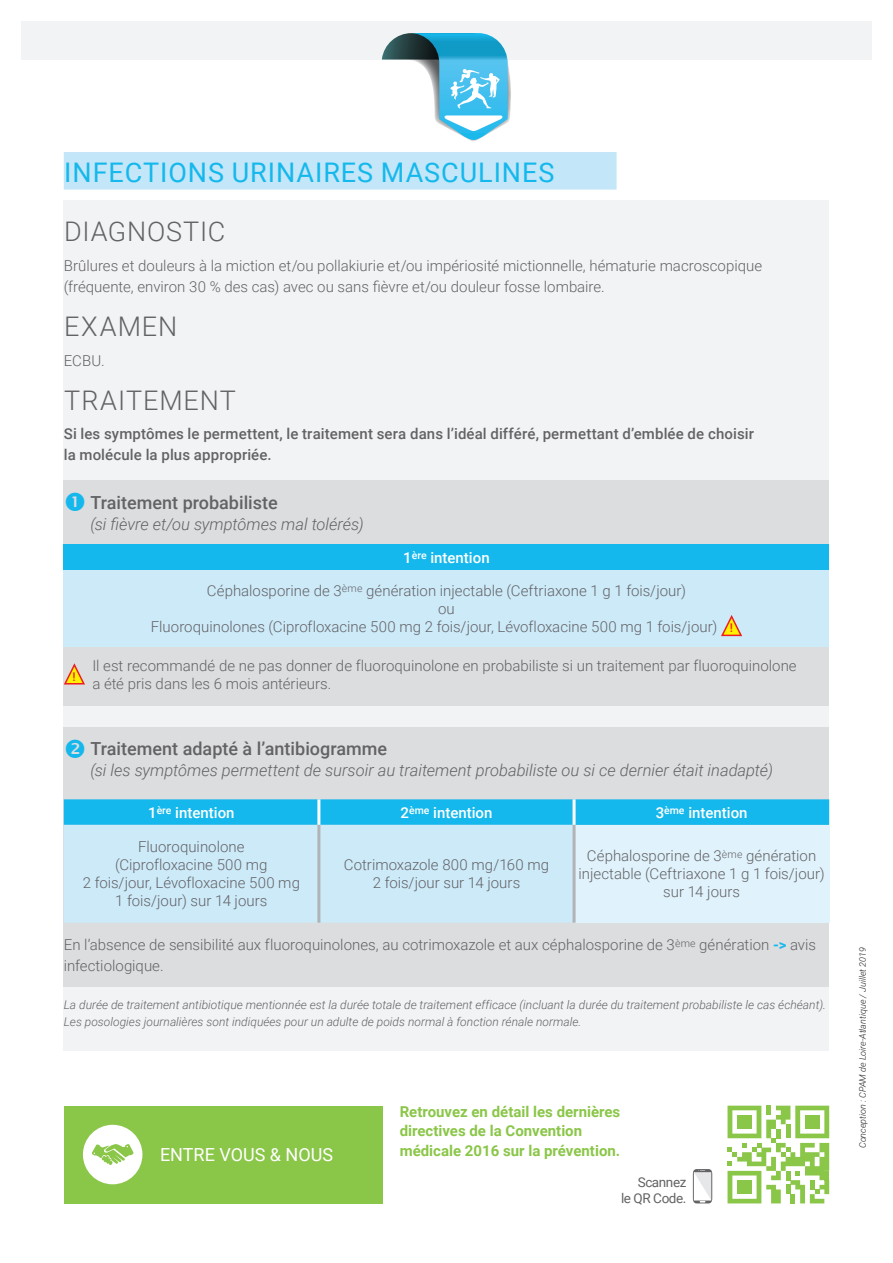
<style>
.page{position:relative;width:893px;height:1263px;background:#fff}
.page>*{position:absolute;margin:0;border:0;box-sizing:border-box;transform-origin:0 0}
.t1{font:27px "Roboto";color:#15b8ec}
.t2{font:300 27px "Roboto";letter-spacing:.035em;color:#636366}
.t3{font:500 18px "Roboto";color:#636366}
.t4{font:18px "Roboto";color:#fff}
.t5{font:italic 300 16.5px "Roboto";letter-spacing:-.005em;color:#636366}
.t6{font:300 15px/18px "Roboto";color:#636366}
.t7{font:500 15px/21px "Roboto";letter-spacing:.01em;color:#636366}
.t8{font:700 15px/19.5px "Roboto";color:#8ac648}
.t9{font:500 15px "Roboto";color:#fff}
.t10{font:13.5px/16.5px "Roboto";color:#636366;text-align:right}
.t11{font:italic 300 12px/17.1px "Roboto";color:#636366}
.t12{font:500 12px "Roboto";color:#ee1d23}
.t13{font:italic 300 9px "Roboto";color:#231f20}
.s1{font-weight:500;font-size:12px;color:#ee1d23}
.s2{font-weight:700;color:#15b8ec}
</style>
<div class="page">
<div style="left:64px;top:1106px;width:319px;height:97px;background:#8ac648"></div>
<div style="left:83px;top:1125px;width:59px;height:59px;background:#fff;border-radius:50%"></div>
<svg style="left:92px;top:1144px;width:42px;height:21px"></svg>
<svg style="left:727px;top:1106px;width:102px;height:97px"></svg>
<svg style="left:693px;top:1169px;width:19px;height:34px"></svg>
<div style="left:64px;top:200px;width:765px;height:850px;background:#f2f3f4"></div>
<div style="left:21px;top:21px;width:851px;height:39px;background:#f2f3f4"></div>
<svg style="left:382px;top:33px;width:129px;height:108px"></svg>
<div style="left:64px;top:152px;width:553px;height:38px;background:#c3e6f8"></div>
<div style="left:64px;top:480px;width:765px;height:226px;background:#dcdddf"></div>
<div style="left:64px;top:544px;width:765px;height:26px;background:#15b8ec"></div>
<div style="left:64px;top:570px;width:765px;height:76px;background:#cdeaf9"></div>
<svg style="left:721px;top:615px;width:21px;height:22px"></svg>
<svg style="left:63px;top:663px;width:22px;height:22px"></svg>
<div style="left:64px;top:727px;width:765px;height:259px;background:#dcdddf"></div>
<svg style="left:64px;top:799px;width:765px;height:26px;background:#19b8eb"></svg>
<div style="left:64px;top:825px;width:509px;height:98px;background:#cdeaf9"></div>
<div style="left:574px;top:825px;width:255px;height:98px;background:#e0f2fb"></div>
<hr style="left:317px;top:799px;width:3px;height:26px;background:#fff">
<hr style="left:573px;top:799px;width:3px;height:26px;background:#fff">
<hr style="left:317px;top:825px;width:3px;height:98px;background:#b2b3b7">
<hr style="left:573px;top:825px;width:3px;height:98px;background:#b2b3b7">
<h1 class="t1" style="left:64px;top:153px;width:17px">INFECTIONS</h1>
<h1 class="t1" style="left:232px;top:153px;width:50px">URINAI</h1>
<h1 class="t1" style="left:323px;top:153px;width:76px">RES MASCULINES</h1>
<h1 class="t2" style="left:64px;top:213px;width:80px">DIAGNOSTIC</h1>
<p class="t6" style="left:64px;top:254px;width:700px;line-height:21px">Brûlures et douleurs à la miction et/ou pollakiurie et/ou impériosité mictionnelle, hématurie macroscopique (fréquente, environ 30 % des cas) avec ou sans fièvre et/ou douleur fosse lombaire.</p>
<h1 class="t2" style="left:64px;top:308px;width:115px">Examen</h1>
<p class="t6" style="left:64px;top:351px;width:42px">ECBU.</p>
<h1 class="t2" style="left:64px;top:381px;width:173px">traitement</h1>
<p class="t7" style="left:64px;top:423px;width:692px">Si les symptômes le permettent, le traitement sera dans l’idéal différé, permettant d’emblée de choisir la molécule la plus appropriée.</p>
<p class="t3" style="left:90px;top:490px;width:189px">Traitement probabiliste</p>
<p class="t5" style="left:90px;top:512px;width:275px">(si fièvre et/ou symptômes mal tolérés)</p>
<p class="t12" style="left:73px;top:668px;width:5px">!</p>
<p class="t9" style="left:403px;top:547px;width:88px">1<sup>ère</sup> intention</p>
<p class="t6" style="left:207px;top:581px;width:481px">Céphalosporine de 3<sup>ème</sup> génération injectable (Ceftriaxone 1 g 1 fois/jour)</p>
<p class="t6" style="left:438px;top:599px;width:18px">ou</p>
<p class="t6" style="left:151px;top:617px;width:584px">Fluoroquinolones (Ciprofloxacine 500 mg 2 fois/jour, Lévofloxacine 500 mg 1 fois/jour) <span class="s1">!</span></p>
<p class="t6" style="left:92px;top:656px;width:706px">I l est recommandé de ne pas donner de fluoroquinolone en probabiliste si un traitement par fluoroquinolone a été pris dans les 6 mois antérieurs.</p>
<p class="t3" style="left:90px;top:736px;width:298px">Traitement adapté à l’antibiogramme</p>
<p class="t5" style="left:90px;top:759px;width:684px">(si les symptômes permettent de sursoir au traitement probabiliste ou si ce dernier était inadapté)</p>
<p class="t9" style="left:148px;top:802px;width:88px">1<sup>ère</sup> intention</p>
<p class="t9" style="left:400px;top:802px;width:93px">2<sup>ème</sup> intention</p>
<p class="t9" style="left:656px;top:802px;width:93px">3<sup>ème</sup> intention</p>
<p class="t6" style="left:83px;top:837px;width:219px;text-align:center">Fluoroquinolone<br>(Ciprofloxacine 500 mg<br>2 fois/jour, Lévofloxacine 500 mg<br>1 fois/jour) sur 14 jours</p>
<p class="t6" style="left:344px;top:855px;width:207px;text-align:center">Cotrimoxazole 800 mg/160 mg<br>2 fois/jour sur 14 jours</p>
<p class="t6" style="left:579px;top:846px;width:248px;text-align:center">Céphalosporine de 3<sup>ème</sup> génération injectable (Ceftriaxone 1 g 1 fois/jour) sur 14 jours</p>
<p class="t6" style="left:64px;top:934px;width:754px;line-height:21px">En l’absence de sensibilité aux fluoroquinolones, au cotrimoxazole et aux céphalosporine de 3<sup>ème</sup> génération <span class="s2">-&gt;</span> avis infectiologique.</p>
<p class="t11" style="left:64px;top:996px;width:764px">La durée de traitement antibiotique mentionnée est la durée totale de traitement efficace (incluant la durée du traitement probabiliste le cas échéant).<br>Les posologies journalières sont indiquées pour un adulte de poids normal à fonction rénale normale.</p>
<p class="t4" style="left:160px;top:1142px;width:12px">ENT</p>
<p class="t4" style="left:194px;top:1142px;width:50px">RE VOUS</p>
<p class="t4" style="left:270px;top:1142px;width:29px">&amp; NOUS</p>
<p class="t8" style="left:400px;top:1101px;width:222px">Retrouvez en détail les dernières directives de la Convention médicale 2016 sur la prévention.</p>
<p class="t10" style="left:621px;top:1173px;width:67px">Scannez<br>le QR Code.</p>
<p class="t13" style="left:856px;top:1148px;width:202px;rotate:-90deg">Conception : CPAM de Loire-Atlantique / Juillet 2019</p>
</div>
